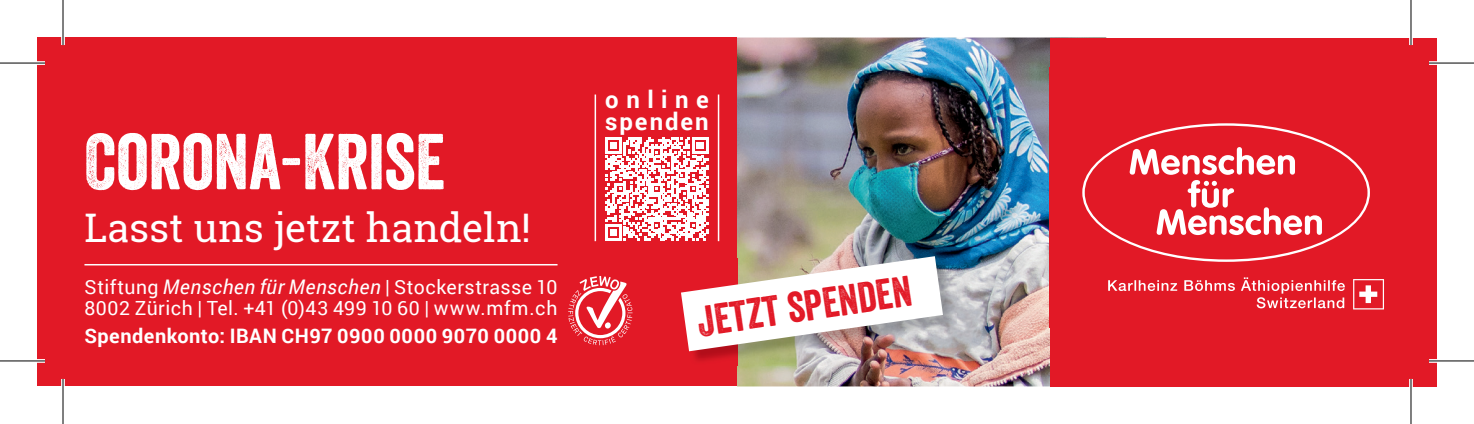
<style>
.page{position:relative;width:1474px;height:424px;background:#fff}
.page>*{position:absolute;margin:0;border:0;box-sizing:border-box;transform-origin:0 0}
.t1{font:76.5px "Veneer";letter-spacing:-.005em;color:#fff}
.t2{font:41.7px "Veneer";color:#e21926}
.t3{font:39.3px "Roboto Slab";color:#fff}
.t4{font:700 24px/22.2px "Roboto";letter-spacing:.085em;color:#fff}
.t5{font:700 20.1px "Roboto";letter-spacing:.025em;color:#fff}
.t6{font:19.5px/21px "Roboto";letter-spacing:.03em;color:#fff}
.s1{font-style:italic;font-size:20.1px}
</style>
<div class="page">
<img style="left:737px;top:37px;width:369px;height:349px">
<div style="left:37px;top:37px;width:700px;height:349px;background:#e21926"></div>
<svg style="left:568px;top:276px;width:64px;height:69px"></svg>
<hr style="left:84px;top:264px;width:473px;height:1px;background:#fff">
<svg style="left:605px;top:137px;width:103px;height:103px"></svg>
<hr style="left:595px;top:94px;width:1px;height:147px;background:#fff">
<hr style="left:718px;top:94px;width:1px;height:147px;background:#fff">
<div style="left:1049px;top:38px;width:387px;height:348px;background:#e21926"></div>
<svg style="left:1108px;top:277px;width:237px;height:31px"></svg>
<svg style="left:1082px;top:123px;width:288px;height:139px"></svg>
<svg style="left:1130px;top:147px;width:192px;height:88px"></svg>
<svg style="left:1353px;top:279px;width:31px;height:30px"></svg>
<img style="left:689px;top:258px;width:267px;height:107px">
<svg style="left:681px;top:256px;width:262px;height:95px"></svg>
<svg style="left:37px;top:61px;width:8px;height:4px"></svg>
<svg style="left:1429px;top:61px;width:8px;height:4px"></svg>
<svg style="left:0;top:359px;width:45px;height:4px"></svg>
<svg style="left:1429px;top:359px;width:45px;height:4px"></svg>
<svg style="left:61px;top:37px;width:4px;height:8px"></svg>
<svg style="left:61px;top:379px;width:4px;height:7px"></svg>
<svg style="left:1409px;top:0;width:4px;height:45px"></svg>
<svg style="left:1409px;top:379px;width:4px;height:45px"></svg>
<hr style="left:0;top:62px;width:45px;height:2px;background:#000">
<hr style="left:1429px;top:62px;width:45px;height:2px;background:#000">
<hr style="left:0;top:360px;width:45px;height:1px;background:#000">
<hr style="left:1429px;top:360px;width:45px;height:1px;background:#000">
<hr style="left:62px;top:0;width:2px;height:45px;background:#000">
<hr style="left:62px;top:379px;width:2px;height:45px;background:#000">
<hr style="left:1410px;top:0;width:1px;height:45px;background:#000">
<hr style="left:1410px;top:379px;width:1px;height:45px;background:#000">
<h1 class="t1" style="left:84px;top:115px;width:362px">CORONA-KRISE</h1>
<h3 class="t3" style="left:84px;top:200px;width:448px">Lasst uns jetzt handeln!</h3>
<p class="t6" style="left:84px;top:276px;width:475px">Stiftung <span class="s1">Menschen für Menschen</span> | Stockerstrasse 10<br>8002 Zürich | Tel. +41 (0)43 499 10 60 | www.mfm.ch</p>
<p class="t5" style="left:84px;top:321px;width:475px">Spendenkonto: IBAN CH97 0900 0000 9070 0000 4</p>
<p class="t4" style="left:605px;top:87px;width:105px">online spenden</p>
<h2 class="t2" style="left:694px;top:296px;width:218px;rotate:-8deg">JETZT SPENDEN</h2>
</div>
